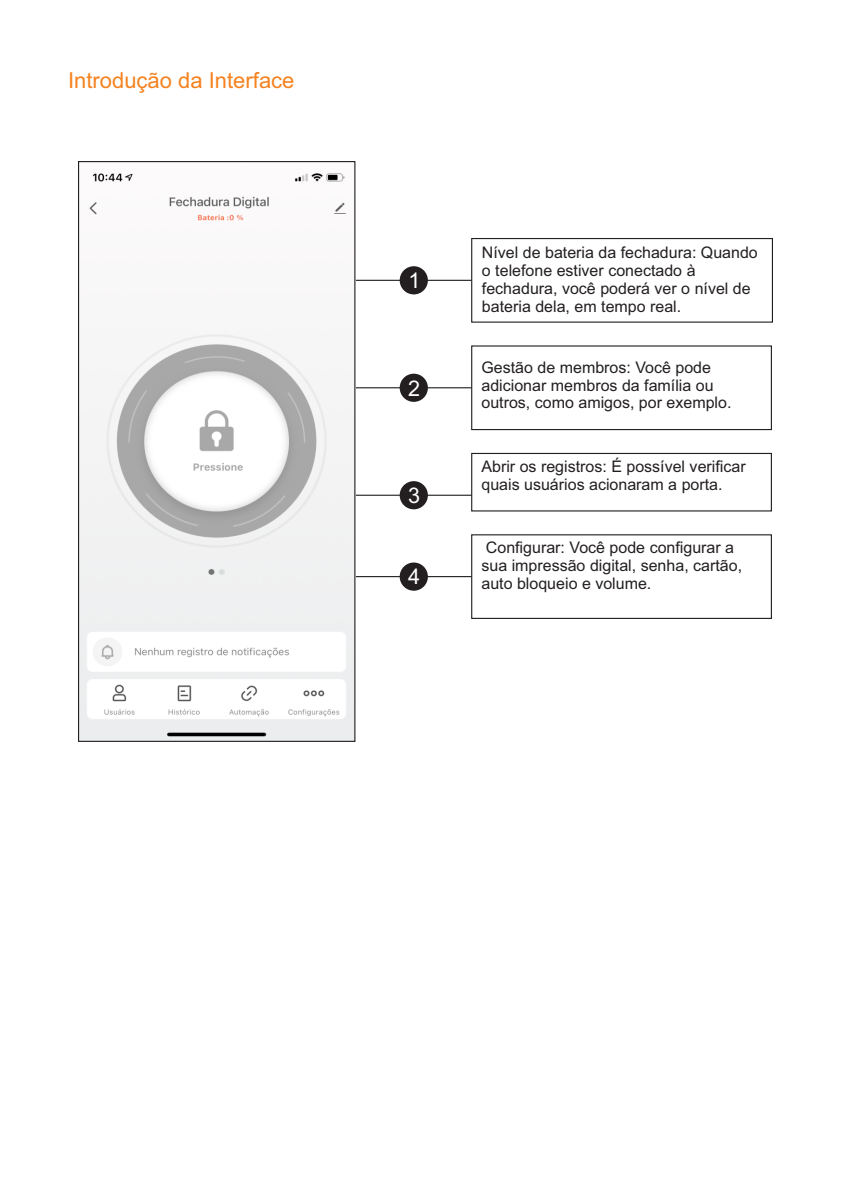
<style>
.page{position:relative;width:851px;height:1191px;background:#fff}
.page>*{position:absolute;margin:0;border:0;box-sizing:border-box;transform-origin:0 0}
.t1{font:22px "Arial";color:#f5821f}
.t2{font:21.6px "Arial";color:#fff}
.t3{font:16px/17.8px "Arial";color:#231f20}
</style>
<div class="page">
<hr style="left:356px;top:280px;width:115px;height:1px;background:#231f20">
<div style="left:471px;top:238px;width:301px;height:85px;border:1px solid #231f20"></div>
<div style="left:399px;top:266px;width:29px;height:28px;background:#231f20;border-radius:50%"></div>
<hr style="left:356px;top:387px;width:115px;height:1px;background:#231f20">
<div style="left:471px;top:345px;width:300px;height:85px;border:1px solid #231f20"></div>
<div style="left:399px;top:374px;width:29px;height:28px;background:#231f20;border-radius:50%"></div>
<hr style="left:356px;top:494px;width:115px;height:2px;background:#231f20">
<div style="left:471px;top:453px;width:300px;height:58px;border:1px solid #231f20"></div>
<div style="left:399px;top:481px;width:29px;height:28px;background:#231f20;border-radius:50%"></div>
<img style="left:80px;top:173px;width:273px;height:567px">
<div style="left:78px;top:161px;width:277px;height:581px;border:1px solid #231f20"></div>
<hr style="left:356px;top:576px;width:115px;height:1px;background:#231f20">
<div style="left:471px;top:534px;width:300px;height:85px;border:1px solid #231f20"></div>
<div style="left:399px;top:562px;width:29px;height:28px;background:#231f20;border-radius:50%"></div>
<h1 class="t1" style="left:68px;top:72px;width:228px">Introdução da Interface</h1>
<h2 class="t2" style="left:408px;top:272px;width:14px">1</h2>
<h2 class="t2" style="left:408px;top:380px;width:14px">2</h2>
<h2 class="t2" style="left:408px;top:487px;width:14px">3</h2>
<h2 class="t2" style="left:408px;top:568px;width:14px">4</h2>
<p class="t3" style="left:482px;top:245px;width:277px">Nível de bateria da fechadura: Quando o telefone estiver conectado à fechadura, você poderá ver o nível de bateria dela, em tempo real.</p>
<p class="t3" style="left:481px;top:359px;width:251px">Gestão de membros: Você pode adicionar membros da família ou outros, como amigos, por exemplo.</p>
<p class="t3" style="left:481px;top:459px;width:266px">Abrir os registros: É possível verificar quais usuários acionaram a porta.</p>
<p class="t3" style="left:481px;top:540px;width:262px">Configurar: Você pode configurar a sua impressão digital, senha, cartão, auto bloqueio e volume.</p>
</div>
